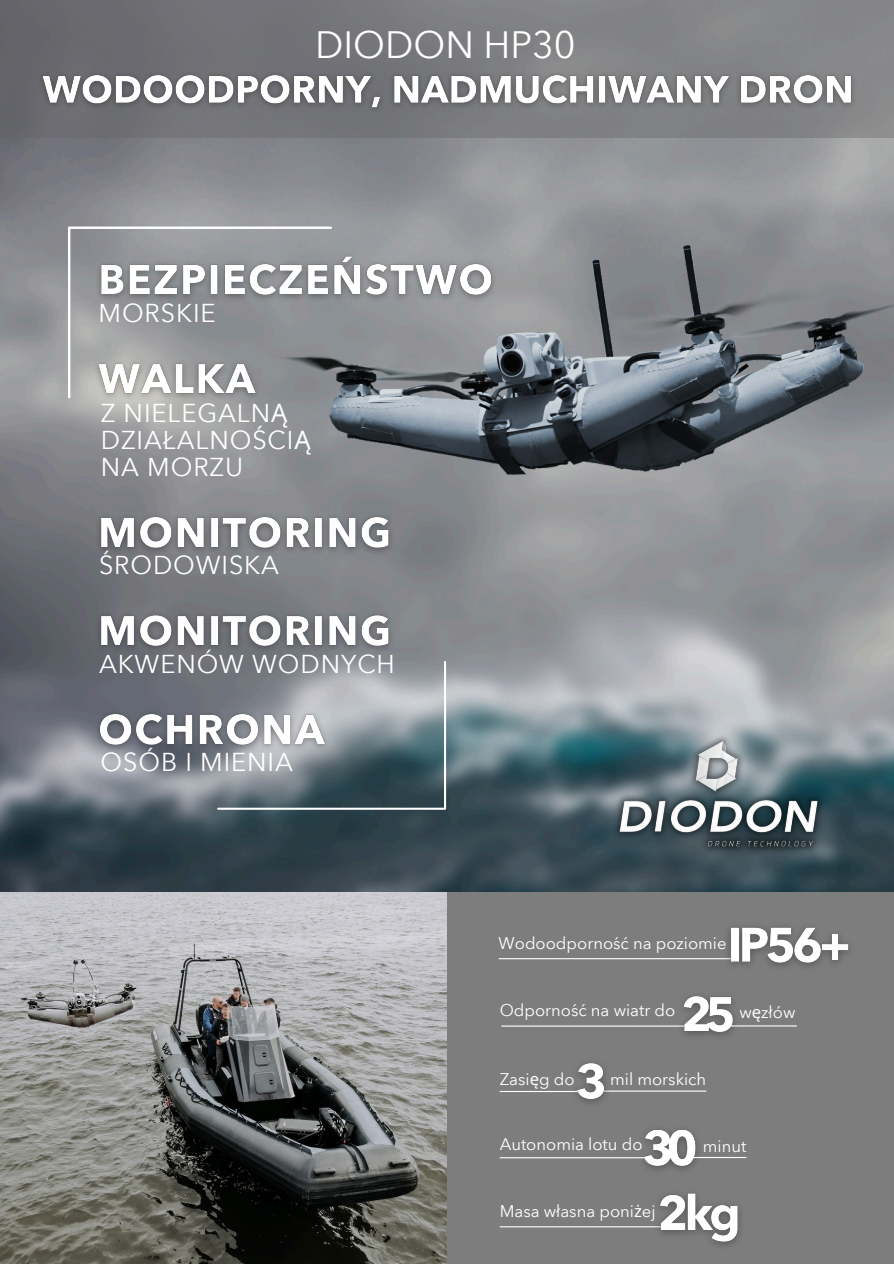
<style>
.page{position:relative;width:894px;height:1264px;background:#fff}
.page>*{position:absolute;margin:0;border:0;box-sizing:border-box;transform-origin:0 0}
.t1{font:37.5px "Avenir Next Thai Modern";color:#fff}
.t2{font:25.5px/27px "Avenir Next Thai Modern";letter-spacing:.035em;color:#fff}
.t3{font:16.65px "Avenir Next Thai Modern";color:#fff}
.s1{font-family:"Noto Sans"}
</style>
<div class="page">
<img style="left:0;top:891px;width:446px;height:372px">
<div style="left:446px;top:891px;width:447px;height:372px;background:#7d7d7d"></div>
<img style="left:0;top:138px;width:893px;height:753px">
<img style="left:564px;top:701px;width:308px;height:191px">
<div style="left:0;top:0;width:893px;height:138px;background:linear-gradient(to right,#68686d,#8b8c8e)"></div>
<img style="left:631px;top:1129px;width:67px;height:41px">
<hr style="left:499px;top:1157px;width:149px;height:1px;background:#fff">
<hr style="left:693px;top:1156px;width:53px;height:2px;background:#fff">
<hr style="left:499px;top:1090px;width:81px;height:2px;background:#fff">
<hr style="left:602px;top:1090px;width:104px;height:1px;background:#fff">
<img style="left:564px;top:1063px;width:52px;height:40px">
<hr style="left:498px;top:958px;width:237px;height:1px;background:#fff">
<img style="left:717px;top:927px;width:132px;height:40px">
<hr style="left:501px;top:1025px;width:185px;height:1px;background:#fff">
<img style="left:671px;top:996px;width:74px;height:40px">
<hr style="left:721px;top:1025px;width:75px;height:1px;background:#fff">
<img style="left:33px;top:61px;width:827px;height:59px">
<img style="left:255px;top:221px;width:638px;height:266px">
<svg style="left:68px;top:226px;width:264px;height:172px;background:#97999c"></svg>
<svg style="left:217px;top:661px;width:229px;height:148px;background:#78858c"></svg>
<img style="left:91px;top:248px;width:411px;height:59px">
<img style="left:90px;top:500px;width:309px;height:60px">
<img style="left:89px;top:697px;width:246px;height:60px">
<img style="left:88px;top:346px;width:178px;height:60px">
<hr style="left:499px;top:1226px;width:167px;height:1px;background:#fff">
<img style="left:647px;top:1193px;width:93px;height:53px">
<img style="left:90px;top:598px;width:309px;height:60px">
<p class="t2" style="left:98px;top:298px;width:118px">MORSKIE</p>
<p class="t1" style="left:315px;top:16px;width:262px">DIODON HP30</p>
<p class="t2" style="left:101px;top:398px;width:211px">Z NIELEGALN<span class="s1">Ą<br></span>DZIAŁALNOŚCI<span class="s1">Ą<br></span>NA MORZU</p>
<p class="t2" style="left:99px;top:550px;width:181px">ŚRODOWISKA</p>
<p class="t2" style="left:99px;top:649px;width:297px">AKWENÓW WODNYCH</p>
<p class="t2" style="left:101px;top:747px;width:194px">OSÓB I MIENIA</p>
<h5 class="t3" style="left:498px;top:930px;width:229px">Wodoodporność na poziomie</h5>
<p class="t3" style="left:499px;top:997px;width:177px">Odporność na wiatr do</p>
<h5 class="t3" style="left:739px;top:999px;width:57px">w<span class="s1">ę</span>złów</h5>
<h5 class="t3" style="left:499px;top:1065px;width:76px">Zasi<span class="s1">ę</span>g do</h5>
<h5 class="t3" style="left:610px;top:1065px;width:98px">mil morskich</h5>
<p class="t3" style="left:499px;top:1131px;width:144px">Autonomia lotu do</p>
<p class="t3" style="left:702px;top:1132px;width:45px">minut</p>
<p class="t3" style="left:499px;top:1198px;width:157px">Masa własna poni<span class="s1">ż</span>ej</p>
</div>
